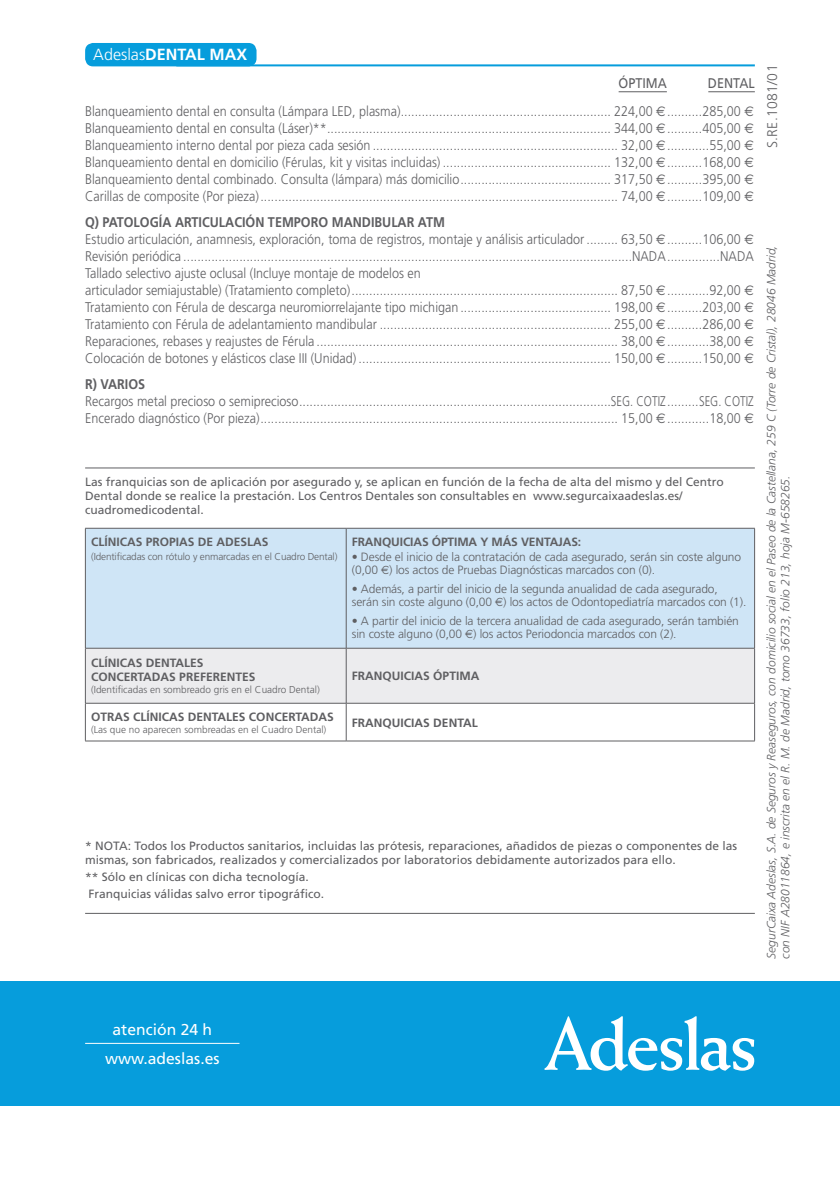
<style>
.page{position:relative;width:840px;height:1191px;background:#fff}
.page>*{position:absolute;margin:0;border:0;box-sizing:border-box;transform-origin:0 0}
.t1{font:700 16.2px "Frutiger";color:#fff}
.t2{font:15.8px "Frutiger";color:#fff}
.t3{font:300 14px/17px "Frutiger";color:#5f5f62;scale:.9 1}
.t4{font:300 14px "Frutiger";color:#5f5f62}
.t5{font:14px "Frutiger";color:#5f5f62;scale:.9 1}
.t6{font:700 14px "Frutiger";color:#5f5f62;scale:.9 1}
.t7{font:12px/14px "Frutiger";color:#5f5f62}
.t8{font:300 12px/13px "Frutiger";letter-spacing:-.01em;color:#5f5f62}
.t9{font:italic 300 12px/14px "Frutiger";color:#5f5f62}
.t10{font:700 12px/14px "Frutiger";color:#5f5f62}
.t11{font:300 10px "Frutiger";color:#5f5f62}
.s1{font-weight:300}
.s2{font-family:"Euro Sans";font-weight:400}
.s3{font-weight:700}
</style>
<div class="page">
<hr style="left:85px;top:913px;width:669px;height:1px;background:#5f5f62">
<div style="left:0;top:981px;width:839px;height:125px;background:#069ddc"></div>
<svg style="left:544px;top:1016px;width:209px;height:54px"></svg>
<hr style="left:85px;top:1043px;width:154px;height:1px;background:#fff">
<div style="left:86px;top:529px;width:667px;height:119px;background:#cfe5f6"></div>
<div style="left:86px;top:649px;width:667px;height:54px;background:#ececee"></div>
<hr style="left:85px;top:528px;width:261px;height:1px;background:#5f5f62">
<hr style="left:85px;top:528px;width:1px;height:120px;background:#5f5f62">
<hr style="left:346px;top:528px;width:408px;height:1px;background:#5f5f62">
<hr style="left:345px;top:528px;width:1px;height:120px;background:#5f5f62">
<hr style="left:753px;top:528px;width:1px;height:120px;background:#5f5f62">
<hr style="left:85px;top:648px;width:261px;height:1px;background:#5f5f62">
<hr style="left:85px;top:648px;width:1px;height:55px;background:#5f5f62">
<hr style="left:346px;top:648px;width:408px;height:1px;background:#5f5f62">
<hr style="left:345px;top:648px;width:1px;height:55px;background:#5f5f62">
<hr style="left:753px;top:648px;width:1px;height:55px;background:#5f5f62">
<hr style="left:85px;top:703px;width:261px;height:1px;background:#5f5f62">
<hr style="left:85px;top:703px;width:1px;height:37px;background:#5f5f62">
<hr style="left:346px;top:703px;width:408px;height:1px;background:#5f5f62">
<hr style="left:345px;top:703px;width:1px;height:37px;background:#5f5f62">
<hr style="left:753px;top:703px;width:1px;height:37px;background:#5f5f62">
<hr style="left:85px;top:740px;width:261px;height:1px;background:#5f5f62">
<hr style="left:346px;top:740px;width:408px;height:1px;background:#5f5f62">
<hr style="left:85px;top:467px;width:669px;height:1px;background:#5f5f62">
<hr style="left:618px;top:91px;width:48px;height:1px;background:#5f5f62">
<hr style="left:708px;top:91px;width:46px;height:1px;background:#5f5f62">
<div style="left:85px;top:43px;width:171px;height:23px;background:#069ddc;border-radius:8px"></div>
<hr style="left:176px;top:64px;width:578px;height:2px;background:#069ddc">
<p class="t1" style="left:93px;top:45px;width:155px"><span class="s1">Adeslas</span>DENTAL MAX</p>
<p class="t5" style="left:618px;top:75px;width:55px">ÓPTIMA</p>
<p class="t5" style="left:707px;top:75px;width:54px">DENTAL</p>
<p class="t3" style="left:85px;top:103px;width:744px;text-align:justify">Blanqueamiento dental en consulta (Lámpara LED, plasma)............................................................ 224,00 <span class="s2">€</span>..........285,00 <span class="s2">€ </span>Blanqueamiento dental en consulta (Láser)**................................................................................. 344,00 <span class="s2">€</span>..........405,00 <span class="s2">€ </span>Blanqueamiento interno dental por pieza cada sesión ...................................................................... 32,00 <span class="s2">€</span>............55,00 <span class="s2">€ </span>Blanqueamiento dental en domicilio (Férulas, kit y visitas incluidas) ................................................ 132,00 <span class="s2">€</span>..........168,00 <span class="s2">€ </span>Blanqueamiento dental combinado. Consulta (lámpara) más domicilio........................................... 317,50 <span class="s2">€</span>..........395,00 <span class="s2">€ </span>Carillas de composite (Por pieza)...................................................................................................... 74,00 <span class="s2">€</span>..........109,00 <span class="s2">€</span></p>
<p class="t3" style="left:85px;top:214px;width:744px"><span class="s3">Q) PATOLOGÍA ARTICULACIÓN TEMPORO MANDIBULAR ATM<br></span>Estudio articulación, anamnesis, exploración, toma de registros, montaje y análisis articulador ......... 63,50 <span class="s2">€</span>..........106,00 <span class="s2">€ </span>Revisión periódica ................................................................................................................................NADA...............NADA Tallado selectivo ajuste oclusal (Incluye montaje de modelos en<br>articulador semiajustable) (Tratamiento completo)............................................................................ 87,50 <span class="s2">€</span>............92,00 <span class="s2">€ </span>Tratamiento con Férula de descarga neuromiorrelajante tipo michigan ........................................... 198,00 <span class="s2">€</span>..........203,00 <span class="s2">€ </span>Tratamiento con Férula de adelantamiento mandibular .................................................................. 255,00 <span class="s2">€</span>..........286,00 <span class="s2">€ </span>Reparaciones, rebases y reajustes de Férula ...................................................................................... 38,00 <span class="s2">€</span>............38,00 <span class="s2">€ </span>Colocación de botones y elásticos clase III (Unidad) ........................................................................ 150,00 <span class="s2">€</span>..........150,00 <span class="s2">€</span></p>
<p class="t6" style="left:85px;top:375px;width:68px">R) VARIOS</p>
<p class="t3" style="left:85px;top:392px;width:744px">Recargos metal precioso o semiprecioso.........................................................................................SEG. COTIZ .........SEG. COTIZ<br>Encerado diagnóstico (Por pieza)...................................................................................................... 15,00 <span class="s2">€</span>............18,00 <span class="s2">€</span></p>
<p class="t7" style="left:85px;top:475px;width:639px">Las franquicias son de aplicación por asegurado y, se aplican en función de la fecha de alta del mismo y del Centro<br>Dental donde se realice la prestación. Los Centros Dentales son consultables en www.segurcaixaadeslas.es/ cuadromedicodental.</p>
<p class="t10" style="left:91px;top:534px;width:179px">CLÍNICAS PROPIAS DE ADESLAS</p>
<p class="t11" style="left:91px;top:550px;width:248px">(Identificadas con rótulo y enmarcadas en el Cuadro Dental)</p>
<p class="t10" style="left:91px;top:656px;width:166px">CLÍNICAS DENTALES<br>CONCERTADAS PREFERENTES</p>
<p class="t11" style="left:91px;top:684px;width:230px">(Identificadas en sombreado gris en el Cuadro Dental)</p>
<p class="t10" style="left:91px;top:709px;width:244px">OTRAS CLÍNICAS DENTALES CONCERTADAS</p>
<p class="t11" style="left:91px;top:723px;width:237px">(Las que no aparecen sombreadas en el Cuadro Dental)</p>
<p class="t10" style="left:351px;top:534px;width:231px">FRANQUICIAS ÓPTIMA Y MÁS VENTAJAS:</p>
<p class="t8" style="left:351px;top:551px;width:390px">• Desde el inicio de la contratación de cada asegurado, serán sin coste alguno (0,00 <span class="s2">€</span>) los actos de Pruebas Diagnósticas marcados con (0).</p>
<p class="t8" style="left:351px;top:582px;width:396px">• Además, a partir del inicio de la segunda anualidad de cada asegurado, serán sin coste alguno (0,00 <span class="s2">€</span>) los actos de Odontopediatría marcados con (1).</p>
<p class="t8" style="left:351px;top:614px;width:388px">• A partir del inicio de la tercera anualidad de cada asegurado, serán también sin coste alguno (0,00 <span class="s2">€</span>) los actos Periodoncia marcados con (2).</p>
<p class="t10" style="left:351px;top:669px;width:129px">FRANQUICIAS ÓPTIMA</p>
<p class="t10" style="left:351px;top:715px;width:127px">FRANQUICIAS DENTAL</p>
<p class="t7" style="left:85px;top:839px;width:653px">* NOTA: Todos los Productos sanitarios, incluidas las prótesis, reparaciones, añadidos de piezas o componentes de las mismas, son fabricados, realizados y comercializados por laboratorios debidamente autorizados para ello.</p>
<p class="t7" style="left:85px;top:868px;width:240px;line-height:16.8px">** Sólo en clínicas con dicha tecnología.<br>Franquicias válidas salvo error tipográfico.</p>
<p class="t4" style="left:764px;top:148px;width:85px;rotate:-90deg">S.RE.1081/01</p>
<p class="t9" style="left:764px;top:958px;width:715px;rotate:-90deg">SegurCaixa Adeslas, S.A. de Seguros y Reaseguros, con domicilio social en el Paseo de la Castellana, 259 C (Torre de Cristal), 28046 Madrid, con NIF A28011864, e inscrita en el R. M. de Madrid, tomo 36733, folio 213, hoja M-658265.</p>
<p class="t2" style="left:112px;top:1020px;width:101px">atención 24 h</p>
<p class="t2" style="left:105px;top:1048px;width:116px">www.adeslas.es</p>
</div>
